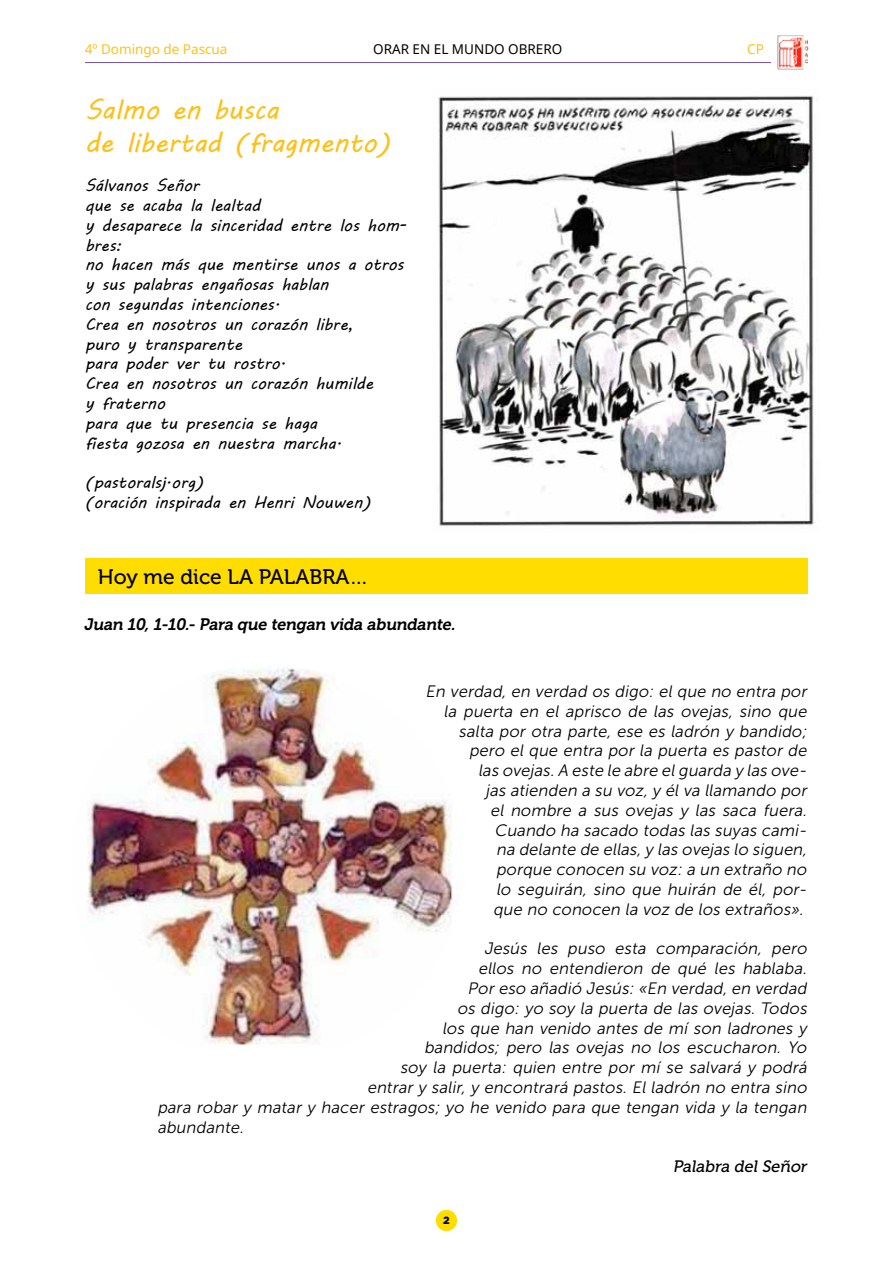
<style>
.page{position:relative;width:893px;height:1263px;background:#fff}
.page>*{position:absolute;margin:0;border:0;box-sizing:border-box;transform-origin:0 0}
.t1{font:27px/32.4px "MV Boli";color:#fec017}
.t2{font:21px "Museo 500";color:#000}
.t3{font:italic 16.5px/19.8px "Museo Sans 300";letter-spacing:.01em;color:#000;text-align:right}
.t4{font:16.5px/19.8px "MV Boli";color:#000}
.t5{font:italic 16.5px "Museo 700";color:#000}
.t6{font:italic 16.5px "Museo 500";color:#000}
.t7{font:13.5px "Noto Sans";color:#fec017}
.t8{font:13.5px "Noto Sans";color:#000}
.t9{font:900 10.5px "Gotham HTF";color:#000}
</style>
<div class="page">
<div style="left:436px;top:1210px;width:21px;height:21px;background:#fd0;border-radius:50%"></div>
<hr style="left:85px;top:62px;width:723px;height:1px;background:#7152a2">
<div style="left:771px;top:33px;width:42px;height:39px;background:#fff"></div>
<img style="left:777px;top:35px;width:31px;height:35px">
<div style="left:85px;top:558px;width:723px;height:36px;background:#fd0"></div>
<img style="left:438px;top:95px;width:376px;height:431px">
<img style="left:87px;top:668px;width:366px;height:377px">
<p class="t7" style="left:85px;top:40px;width:144px">4º Domingo de Pascua</p>
<p class="t8" style="left:373px;top:40px;width:191px">ORAR EN EL MUNDO OBRERO</p>
<p class="t7" style="left:747px;top:40px;width:18px">CP</p>
<h1 class="t1" style="left:85px;top:93px;width:308px">Salmo en busca<br>de libertad (fragmento)</h1>
<p class="t4" style="left:85px;top:175px;width:323px">Sálvanos Señor<br>que se acaba la lealtad<br>y desaparece la sinceridad entre los hom&shy;bres:<br>no hacen más que mentirse unos a otros y sus palabras engañosas hablan<br>con segundas intenciones.<br>Crea en nosotros un corazón libre,<br>puro y transparente<br>para poder ver tu rostro.<br>Crea en nosotros un corazón humilde<br>y fraterno<br>para que tu presencia se haga<br>fiesta gozosa en nuestra marcha.</p>
<p class="t4" style="left:85px;top:472px;width:288px">(pastoralsj.org)<br>(oración inspirada en Henri Nouwen)</p>
<p class="t2" style="left:98px;top:565px;width:272px">Hoy me dice LA PALABRA…</p>
<p class="t5" style="left:84px;top:615px;width:376px">Juan 10,1-10.- Para que tengan vida abundante.</p>
<p class="t3" style="left:426px;top:681px;width:386px">En verdad, en verdad os digo: el que no entra por la puerta en el aprisco de las ovejas, sino que salta por otra parte, ese es ladrón y bandido; pero el que entra por la puerta es pastor de<br>las ovejas.A este le abre elguarda y las ove-<br>jas atienden a su voz, y él va llamando por<br>el nombre a sus ovejas y las saca fuera.<br>Cuando ha sacado todas las suyas cami-<br>na delante de ellas,y las ovejas lo siguen,<br>porque conocen su voz: a un extraño no<br>lo seguirán, sino que huirán de él, por-<br>que no conocen la voz de los extraños».</p>
<p class="t3" style="left:484px;top:939px;width:327px">Jesús les puso esta comparación, pero</p>
<p class="t3" style="left:478px;top:959px;width:333px">ellos no entendieron de qué les hablaba.</p>
<p class="t3" style="left:468px;top:978px;width:344px">Por eso añadió Jesús: «En verdad, en verdad</p>
<p class="t3" style="left:457px;top:998px;width:354px">os digo: yo soy la puerta de las ovejas. Todos</p>
<p class="t3" style="left:442px;top:1018px;width:366px">los que han venido antes de mí son ladrones y</p>
<p class="t3" style="left:424px;top:1038px;width:387px">bandidos; pero las ovejas no los escucharon. Yo</p>
<p class="t3" style="left:400px;top:1058px;width:411px">soy la puerta: quien entre por mí se salvará y podrá</p>
<p class="t3" style="left:367px;top:1077px;width:444px">entrar y salir, y encontrará pastos. El ladrón no entra sino</p>
<p class="t3" style="left:157px;top:1097px;width:654px">para robar y matar y hacer estragos; yo he venido para que tengan vida y la tengan</p>
<p class="t3" style="left:157px;top:1117px;width:91px">abundante.</p>
<p class="t6" style="left:673px;top:1157px;width:139px">Palabra del Señor</p>
<p class="t9" style="left:443px;top:1214px;width:8px">2</p>
</div>
